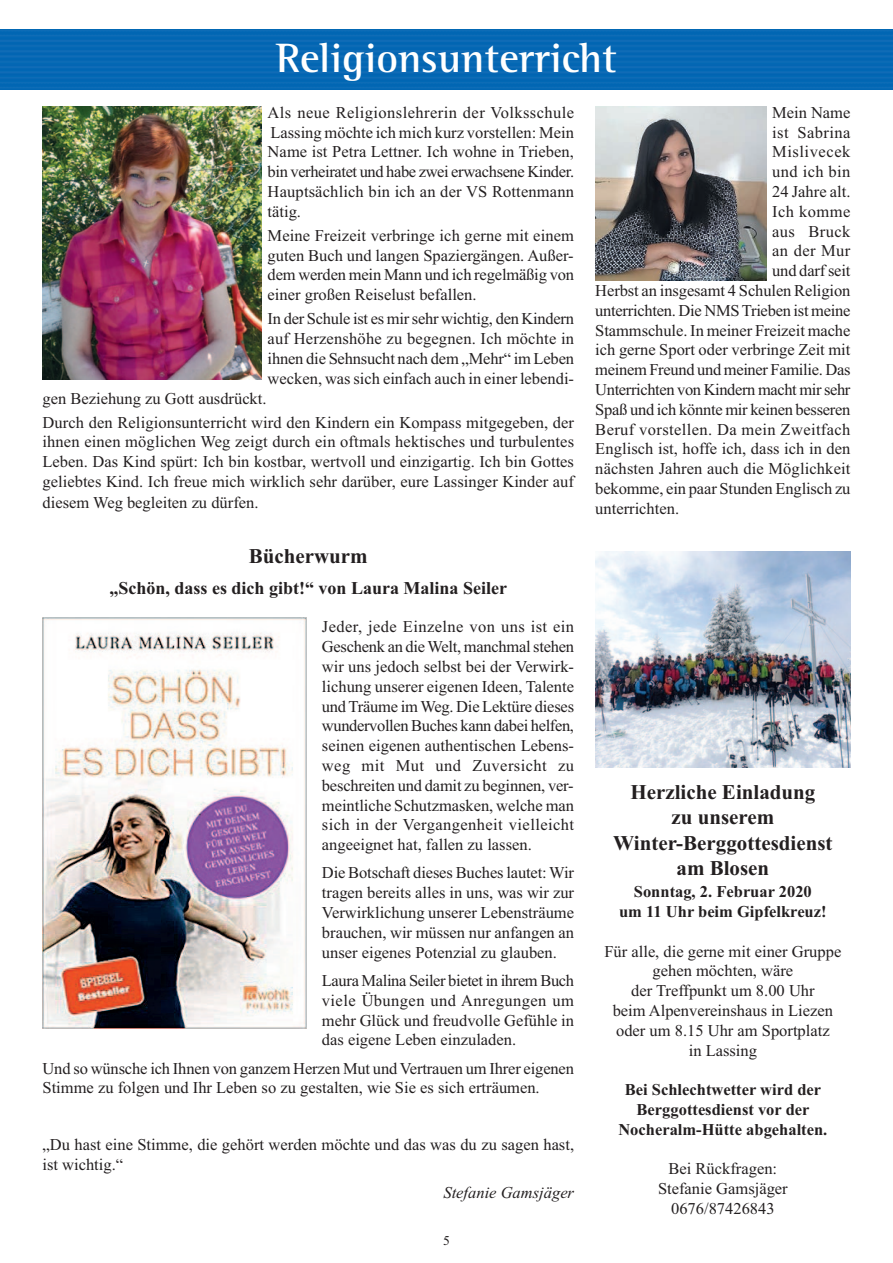
<style>
.page{position:relative;width:893px;height:1263px;background:#fff}
.page>*{position:absolute;margin:0;border:0;box-sizing:border-box;transform-origin:0 0}
.t1{font:700 42px "Rotis Semi Serif";color:#fff}
.t2{font:700 21px/25.2px "Times New Roman";color:#231f20;text-align:center}
.t3{font:700 18px "Times New Roman";color:#231f20}
.t4{font:16.5px/19.8px "Times New Roman";color:#231f20;text-align:justify}
.t5{font:700 16.5px/19.8px "Times New Roman";color:#231f20;text-align:center}
.t6{font:16.5px "Times New Roman";letter-spacing:-.02em;color:#231f20}
.t7{font:16.5px "Times New Roman";letter-spacing:.025em;color:#231f20}
.t8{font:16.5px "Times New Roman";letter-spacing:.02em;color:#231f20}
.t9{font:italic 16.5px "Times New Roman";color:#231f20}
.t10{font:16.5px "Times New Roman";letter-spacing:.035em;color:#231f20}
.t11{font:13.5px "Times New Roman";color:#231f20}
</style>
<div class="page">
<img style="left:0;top:30px;width:893px;height:59px">
<img style="left:595px;top:106px;width:171px;height:174px">
<img style="left:43px;top:106px;width:219px;height:273px">
<img style="left:595px;top:551px;width:255px;height:216px">
<img style="left:43px;top:618px;width:264px;height:411px">
<p class="t1" style="left:276px;top:42px;width:342px">Religionsunterricht</p>
<p class="t4" style="left:268px;top:104px;width:308px">Als neue Religionslehrerin der Volksschule Lassing möchte ich mich kurz vorstellen: Mein Name ist Petra Lettner. Ich wohne in Trieben, bin verheiratet und habe zwei erwachsene Kinder.<br>Hauptsächlich bin ich an der VS Rottenmann tätig.</p>
<p class="t4" style="left:268px;top:227px;width:308px">Meine Freizeit verbringe ich gerne mit einem guten Buch und langen Spaziergängen. Außer&shy;dem werden mein Mann und ich regelmäßig von einer großen Reiselust befallen.</p>
<p class="t4" style="left:268px;top:310px;width:308px">In der Schule ist es mir sehr wichtig, den Kindern auf Herzenshöhe zu begegnen. Ich möchte in ihnen die Sehnsucht nach dem „Mehr“ im Leben wecken, was sich einfach auch in einer lebendi-</p>
<p class="t4" style="left:772px;top:104px;width:80px">Mein Name</p>
<p class="t7" style="left:772px;top:126px;width:80px">ist Sabrina</p>
<p class="t10" style="left:772px;top:146px;width:80px">Mislivecek</p>
<p class="t7" style="left:772px;top:166px;width:80px">und ich bin</p>
<p class="t4" style="left:772px;top:183px;width:80px">24 Jahre alt.</p>
<p class="t7" style="left:772px;top:205px;width:80px">Ich komme</p>
<p class="t7" style="left:772px;top:225px;width:80px">aus Bruck</p>
<p class="t4" style="left:772px;top:242px;width:80px">an der Mur</p>
<p class="t4" style="left:772px;top:262px;width:80px">und darf seit</p>
<p class="t4" style="left:595px;top:282px;width:257px">Herbst an insgesamt 4 Schulen Religion</p>
<p class="t4" style="left:595px;top:302px;width:257px">unterrichten. Die NMS Trieben ist meine</p>
<p class="t4" style="left:595px;top:322px;width:257px">Stammschule. In meiner Freizeit mache</p>
<p class="t4" style="left:595px;top:341px;width:257px">ich gerne Sport oder verbringe Zeit mit</p>
<p class="t6" style="left:595px;top:364px;width:257px">meinem Freund und meiner Familie. Das</p>
<p class="t6" style="left:595px;top:383px;width:257px">Unterrichten von Kindern macht mir sehr</p>
<p class="t4" style="left:595px;top:401px;width:257px">Spaß und ich könnte mir keinen besseren</p>
<p class="t8" style="left:595px;top:423px;width:257px">Beruf vorstellen. Da mein Zweitfach</p>
<p class="t4" style="left:595px;top:440px;width:257px">Englisch ist, hoffe ich, dass ich in den</p>
<p class="t4" style="left:595px;top:460px;width:257px">nächsten Jahren auch die Möglichkeit</p>
<p class="t4" style="left:595px;top:480px;width:257px">bekomme, ein paar Stunden Englisch zu</p>
<p class="t4" style="left:595px;top:500px;width:85px">unterrichten.</p>
<p class="t4" style="left:43px;top:390px;width:226px">gen Beziehung zu Gott ausdrückt.</p>
<p class="t4" style="left:43px;top:414px;width:533px">Durch den Religionsunterricht wird den Kindern ein Kompass mitgegeben, der ihnen einen möglichen Weg zeigt durch ein oftmals hektisches und turbulentes Leben. Das Kind spürt: Ich bin kostbar, wertvoll und einzigartig. Ich bin Gottes geliebtes Kind. Ich freue mich wirklich sehr darüber, eure Lassinger Kinder auf diesem Weg begleiten zu dürfen.</p>
<p class="t2" style="left:249px;top:545px;width:120px">Bücherwurm</p>
<p class="t3" style="left:109px;top:582px;width:399px">„Schön, dass es dich gibt!“ von Laura Malina Seiler</p>
<p class="t4" style="left:322px;top:618px;width:254px">Jeder, jede Einzelne von uns ist ein Geschenk an die Welt, manchmal stehen wir uns jedoch selbst bei der Verwirk&shy;lichung unserer eigenen Ideen, Talente und Träume im Weg. Die Lektüre dieses wundervollen Buches kann dabei helfen, seinen eigenen authentischen Lebens&shy;weg mit Mut und Zuversicht zu beschreiten und damit zu beginnen, ver&shy;meintliche Schutzmasken, welche man sich in der Vergangenheit vielleicht angeeignet hat, fallen zu lassen.</p>
<p class="t4" style="left:322px;top:865px;width:254px">Die Botschaft dieses Buches lautet: Wir tragen bereits alles in uns, was wir zur Verwirklichung unserer Lebensträume brauchen, wir müssen nur anfangen an unser eigenes Potenzial zu glauben.</p>
<p class="t4" style="left:322px;top:972px;width:254px">Laura Malina Seiler bietet in ihrem Buch viele Übungen und Anregungen um mehr Glück und freudvolle Gefühle in das eigene Leben einzuladen.</p>
<p class="t4" style="left:43px;top:1060px;width:533px">Und so wünsche ich Ihnen von ganzem Herzen Mut und Vertrauen um Ihrer eigenen<br>Stimme zu folgen und Ihr Leben so zu gestalten, wie Sie es sich erträumen.</p>
<p class="t4" style="left:43px;top:1136px;width:533px">„Du hast eine Stimme, die gehört werden möchte und das was du zu sagen hast, ist wichtig.“</p>
<p class="t9" style="left:443px;top:1187px;width:132px">Stefanie Gamsjäger</p>
<p class="t11" style="left:443px;top:1235px;width:8px">5</p>
<p class="t2" style="left:630px;top:782px;width:186px">Herzliche Einladung zu unserem</p>
<p class="t2" style="left:613px;top:832px;width:221px">Winter-Berggottesdienst am Blosen</p>
<p class="t5" style="left:634px;top:883px;width:180px">Sonntag, 2. Februar 2020</p>
<p class="t5" style="left:619px;top:903px;width:209px">um 11 Uhr beim Gipfelkreuz!</p>
<p class="t4" style="left:604px;top:943px;width:238px;text-align:center">Für alle, die gerne mit einer Gruppe gehen möchten, wäre</p>
<p class="t4" style="left:613px;top:982px;width:222px;text-align:center">der Treffpunkt um 8.00 Uhr beim Alpenvereinshaus in Liezen</p>
<p class="t4" style="left:616px;top:1022px;width:215px;text-align:center">oder um 8.15 Uhr am Sportplatz in Lassing</p>
<p class="t5" style="left:618px;top:1081px;width:210px">Bei Schlechtwetter wird der<br>Berggottesdienst vor der<br>Nocheralm-Hütte abgehalten.</p>
<p class="t4" style="left:669px;top:1160px;width:110px">Bei Rückfragen:</p>
<p class="t4" style="left:658px;top:1180px;width:131px">Stefanie Gamsjäger</p>
<p class="t4" style="left:671px;top:1200px;width:105px">0676/87426843</p>
</div>
